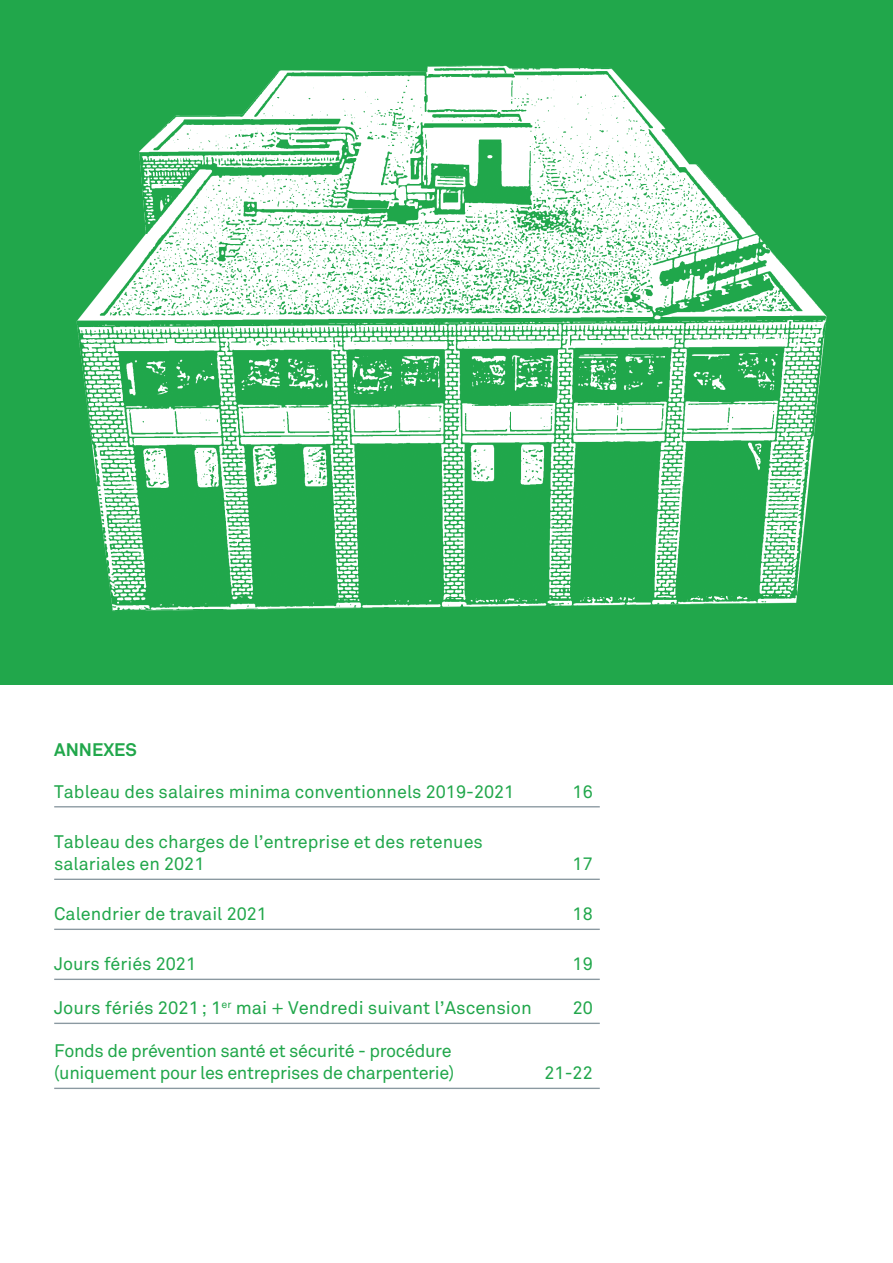
<style>
.page{position:relative;width:893px;height:1263px;background:#fff}
.page>*{position:absolute;margin:0;border:0;box-sizing:border-box;transform-origin:0 0}
.table_des_matières{font:18px/22.5px "Akkurat";color:#21a74b}
.table_des_matières-2{font:18px/22.5px "Akkurat";letter-spacing:-.02em;color:#21a74b}
.titre{font:700 18px "Akkurat";color:#21a74b}
</style>
<div class="page">
<div style="left:0;top:0;width:893px;height:684px;background:#21a74b"></div>
<img style="left:76px;top:65px;width:751px;height:546px">
<hr style="left:54px;top:806px;width:546px;height:1px;background:#8b99a1">
<hr style="left:54px;top:879px;width:546px;height:1px;background:#8b99a1">
<hr style="left:54px;top:929px;width:546px;height:1px;background:#8b99a1">
<hr style="left:54px;top:979px;width:546px;height:1px;background:#8b99a1">
<hr style="left:54px;top:1023px;width:546px;height:1px;background:#8b99a1">
<hr style="left:54px;top:1088px;width:546px;height:1px;background:#8b99a1">
<p class="titre" style="left:54px;top:738px;width:84px">ANNEXES</p>
<p class="table_des_matières" style="left:54px;top:780px;width:462px">Tableau des salaires minima conventionnels 2019-2021</p>
<p class="table_des_matières" style="left:573px;top:780px;width:22px">16</p>
<p class="table_des_matières" style="left:54px;top:830px;width:430px">Tableau des charges de l’entreprise et des retenues salariales en 2021</p>
<p class="table_des_matières" style="left:573px;top:853px;width:22px">17</p>
<p class="table_des_matières" style="left:54px;top:903px;width:214px">Calendrier de travail 2021</p>
<p class="table_des_matières" style="left:573px;top:903px;width:22px">18</p>
<p class="table_des_matières" style="left:54px;top:953px;width:143px">Jours fériés 2021</p>
<p class="table_des_matières" style="left:573px;top:953px;width:22px">19</p>
<p class="table_des_matières" style="left:54px;top:997px;width:479px">Jours fériés 2021; 1<sup>er</sup> mai + Vendredi suivant l’Ascension</p>
<p class="table_des_matières" style="left:573px;top:997px;width:21px">20</p>
<p class="table_des_matières-2" style="left:54px;top:1039px;width:402px">Fonds de prévention santé et sécurité - procédure (uniquement pour les entreprises de charpenterie)</p>
<p class="table_des_matières" style="left:545px;top:1062px;width:50px">21-22</p>
</div>
